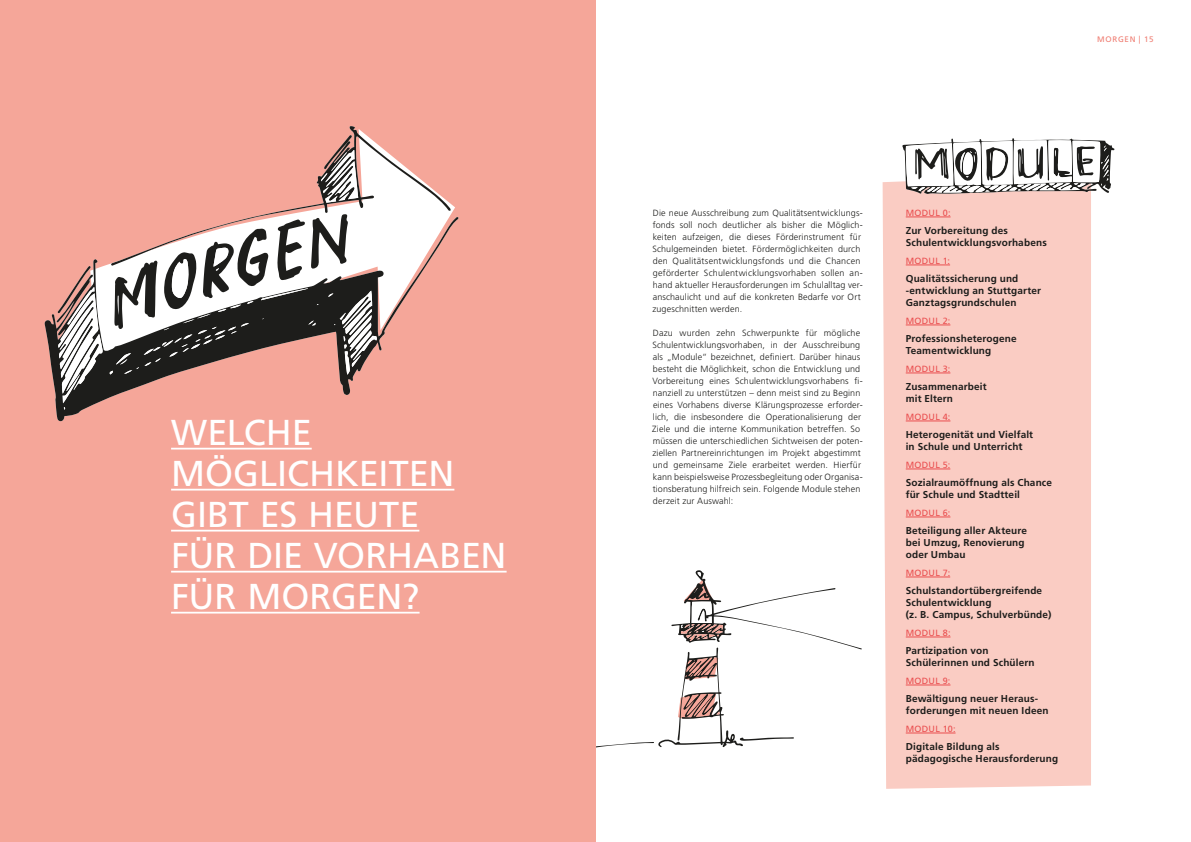
<style>
.page{position:relative;width:1191px;height:842px;background:#fff}
.page>*{position:absolute;margin:0;border:0;box-sizing:border-box;transform-origin:0 0}
.t1{font:36px/41px "Frutiger CE";letter-spacing:-.005em;color:#fff}
.t2{font:700 10px/12px "Frutiger CE";letter-spacing:.015em;color:#1d1d1b}
.t3{font:300 9px/12px "Frutiger CE";letter-spacing:.015em;color:#1d1d1b}
.t4{font:9px "Frutiger CE";letter-spacing:.03em;color:#ea4e4f}
.t5{font:8px "Frutiger CE";letter-spacing:.09em;color:#ef7d72}
.s1{font-size:10.5px}
</style>
<div class="page">
<div style="left:0;top:0;width:595px;height:842px;background:#f5a699"></div>
<hr style="left:171px;top:612px;width:248px;height:1px;background:#fff">
<hr style="left:171px;top:571px;width:335px;height:1px;background:#fff">
<hr style="left:171px;top:448px;width:141px;height:1px;background:#fff">
<hr style="left:171px;top:489px;width:283px;height:1px;background:#fff">
<hr style="left:171px;top:530px;width:248px;height:1px;background:#fff">
<svg style="left:44px;top:217px;width:414px;height:204px"></svg>
<svg style="left:267px;top:126px;width:184px;height:140px"></svg>
<svg style="left:57px;top:266px;width:46px;height:144px"></svg>
<svg style="left:321px;top:135px;width:37px;height:68px"></svg>
<svg style="left:109px;top:214px;width:268px;height:161px"></svg>
<svg style="left:595px;top:570px;width:267px;height:180px"></svg>
<div style="left:882px;top:181px;width:209px;height:608px;background:#faccc3"></div>
<svg style="left:902px;top:138px;width:212px;height:56px"></svg>
<hr style="left:905px;top:217px;width:45px;height:1px;background:#ea4e4f">
<hr style="left:905px;top:265px;width:45px;height:1px;background:#ea4e4f">
<hr style="left:905px;top:325px;width:45px;height:1px;background:#ea4e4f">
<hr style="left:905px;top:373px;width:45px;height:1px;background:#ea4e4f">
<hr style="left:905px;top:421px;width:45px;height:1px;background:#ea4e4f">
<hr style="left:905px;top:469px;width:45px;height:1px;background:#ea4e4f">
<hr style="left:905px;top:517px;width:45px;height:1px;background:#ea4e4f">
<hr style="left:905px;top:577px;width:45px;height:1px;background:#ea4e4f">
<hr style="left:905px;top:637px;width:45px;height:1px;background:#ea4e4f">
<hr style="left:905px;top:685px;width:45px;height:1px;background:#ea4e4f">
<hr style="left:905px;top:733px;width:50px;height:1px;background:#ea4e4f">
<h1 class="t1" style="left:171px;top:412px;width:337px">WELCHE<br>MÖGLICHKEITEN<br>GIBT ES HEUTE<br>FÜR DIE VORHABEN<br>FÜR MORGEN?</h1>
<p class="t5" style="left:1097px;top:35px;width:58px">MORGEN | 15</p>
<p class="t3" style="left:652px;top:207px;width:212px">Die neue usschreibung zum Qualitätsentwicklungs&shy;fonds soll noch deutlicher als bisher die Möglich&shy;keiten aufzeigen, die dieses Förderinstrument für Schulgemeinden bietet. Fördermöglichkeiten durch den Qualitätsentwicklungsfonds und die Chancen geförderter Schulentwicklungsvorhaben sollen an&shy;hand aktueller Herausforderungen im Schulalltag ver&shy;anschaulicht und auf die konkreten Bedarfe vor Ort zugeschnitten werden.</p>
<p class="t3" style="left:652px;top:327px;width:209px">Dazu wurden zehn Schwerpunkte für mögliche<br>Schulentwicklungsvorhaben, in der</p>
<p class="t3" style="left:652px;top:339px;width:212px;text-indent:156px">usschreibung als „Module“ bezeichnet, defniert. Darüber hinaus besteht die Möglichkeit, schon die Entwicklung und Vorbereitung eines Schulentwicklungsvorhabens f&shy;nanziell zu unterstützen – denn meist sind zu Beginn eines Vorhabens diverse Klärungsprozesse erforder&shy;lich, die insbesondere die Operationalisierung der Ziele und die interne Kommunikation betreffen. So müssen die unterschiedlichen Sichtweisen der poten&shy;ziellen Partnereinrichtungen im Projekt abgestimmt und gemeinsame Ziele erarbeitet werden. Hierfür kann beispielsweise Prozessbegleitung oder Organisa&shy;tionsberatung hilfreich sein. Folgende Module stehen derzeit zur uswahl:</p>
<p class="t4" style="left:905px;top:208px;width:46px">MODUL 0:</p>
<p class="t2" style="left:905px;top:224px;width:143px">Zur Vorbereitung des<br>Schulentwicklungsvorhabens</p>
<p class="t4" style="left:905px;top:256px;width:46px">MODUL 1:</p>
<p class="t2" style="left:905px;top:272px;width:137px">Qualitätssicherung und -entwicklung an Stuttgarter<br>Ganztagsgrundschulen</p>
<p class="t4" style="left:905px;top:316px;width:46px">MODUL 2:</p>
<p class="t2" style="left:905px;top:332px;width:112px">Professionsheterogene<br>Teamentwicklung</p>
<p class="t4" style="left:905px;top:364px;width:46px">MODUL 3:</p>
<p class="t2" style="left:905px;top:380px;width:82px">Zusammenarbeit mit Eltern</p>
<p class="t4" style="left:905px;top:412px;width:46px">MODUL 4:</p>
<p class="t2" style="left:905px;top:428px;width:129px">Heterogenität und Vielfalt in Schule und Unterrich<span class="s1">t</span></p>
<p class="t4" style="left:905px;top:460px;width:46px">MODUL 5:</p>
<p class="t2" style="left:905px;top:476px;width:148px">Sozialraumöffnung als Chance für Schule und Stadtteil</p>
<p class="t4" style="left:905px;top:508px;width:46px">MODUL 6:</p>
<p class="t2" style="left:905px;top:524px;width:123px">Beteiligung aller Akteure bei Umzug, Renovierung oder Umbau</p>
<p class="t4" style="left:905px;top:568px;width:46px">MODUL 7:</p>
<p class="t2" style="left:905px;top:584px;width:147px">Schulstandortübergreifende<br>Schulentwicklung<br>(z. B. Campus, Schulverbünde)</p>
<p class="t4" style="left:905px;top:628px;width:46px">MODUL 8:</p>
<p class="t2" style="left:905px;top:644px;width:130px">Partizipation von<br>Schülerinnen und Schülern</p>
<p class="t4" style="left:905px;top:676px;width:46px">MODUL 9:</p>
<p class="t2" style="left:905px;top:692px;width:144px">Bewältigung neuer Heraus&shy;forderungen mit neuen deen</p>
<p class="t4" style="left:905px;top:724px;width:51px">MODUL 10:</p>
<p class="t2" style="left:905px;top:740px;width:154px">Digitale Bildung als pädagogische Herausforderung</p>
</div>
